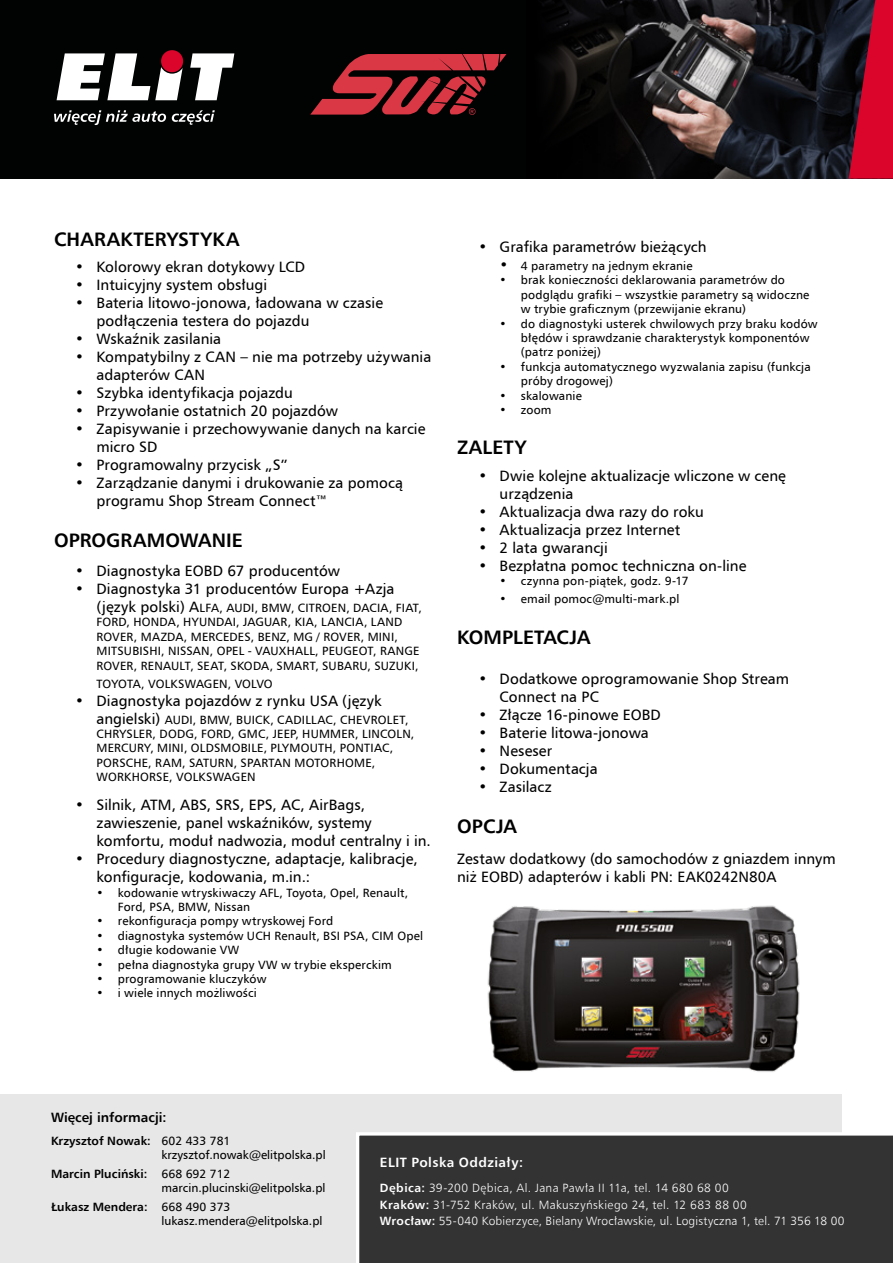
<style>
.page{position:relative;width:893px;height:1263px;background:#fff}
.page>*{position:absolute;margin:0;border:0;box-sizing:border-box;transform-origin:0 0}
.t1{font:700 19.5px "Humnst 777 EU";letter-spacing:.005em;color:#000}
.t2{font:15px/18px "Humnst 777 EU";color:#000}
.t3{font:700 13.5px "Humnst 777 EU";letter-spacing:.03em;color:#fff}
.t4{font:700 13.5px "Humnst 777 EU";color:#000}
.t5{font:12px/14.4px "Humnst 777 EU";letter-spacing:.015em;color:#000}
.t6{font:12px/16.5px "Humnst 777 Lt EU";letter-spacing:.025em;color:#fff}
.s1{font-size:15px}
.s2{font-weight:700}
.s3{font-family:"Humnst 777 EU";font-weight:700}
</style>
<div class="page">
<div style="left:0;top:1094px;width:842px;height:169px;background:#e7e7e7"></div>
<div style="left:356px;top:1132px;width:537px;height:131px;background:#333"></div>
<img style="left:707px;top:0;width:142px;height:179px">
<svg style="left:0;top:0;width:707px;height:179px;background:#090808"></svg>
<img style="left:487px;top:905px;width:313px;height:167px">
<svg style="left:849px;top:0;width:44px;height:179px;background:#a00b29"></svg>
<svg style="left:310px;top:54px;width:196px;height:61px;background:#761e26"></svg>
<svg style="left:57px;top:53px;width:177px;height:47px"></svg>
<svg style="left:54px;top:110px;width:161px;height:15px;background:#424343"></svg>
<div style="left:161px;top:50px;width:22px;height:22px;background:#db052c;border-radius:50%"></div>
<h1 class="t1" style="left:54px;top:226px;width:187px">CHARAKTERYSTYKA</h1>
<p class="t2" style="left:75px;top:258px;width:231px">• Kolorowy ekran dotykowy LCD</p>
<p class="t2" style="left:75px;top:276px;width:193px">• Intuicyjny system obsługi</p>
<p class="t2" style="left:97px;top:294px;width:288px;text-indent:-21px">• Bateria litowo-jonowa, ładowana w czasie podłączenia testera do pojazdu</p>
<p class="t2" style="left:75px;top:330px;width:147px">• Wskaźnik zasilania</p>
<p class="t2" style="left:97px;top:348px;width:336px;text-indent:-21px">• Kompatybilny z CAN – nie ma potrzeby używania adapterów CAN</p>
<p class="t2" style="left:75px;top:384px;width:219px">• Szybka identyfikacja pojazdu</p>
<p class="t2" style="left:75px;top:402px;width:264px">• Przywołanie ostatnich 20 pojazdów</p>
<p class="t2" style="left:97px;top:420px;width:330px;text-indent:-21px">• Zapisywanie i przechowywanie danych na karcie micro SD</p>
<p class="t2" style="left:75px;top:456px;width:214px">• Programowalny przycisk „S”</p>
<p class="t2" style="left:97px;top:474px;width:308px;text-indent:-21px">• Zarządzanie danymi i drukowanie za pomocą programu Shop Stream Connect™</p>
<h1 class="t1" style="left:54px;top:527px;width:190px">OPROGRAMOWANIE</h1>
<p class="t2" style="left:75px;top:561px;width:266px">• Diagnostyka EOBD 67 producentów</p>
<p class="t2" style="left:75px;top:579px;width:321px">• Diagnostyka 31 producentów Europa +Azja</p>
<p class="t5" style="left:97px;top:600px;width:327px"><span class="s1">(język polski) A</span>LFA, AUDI, BMW, CITROEN, DACIA, FIAT, FORD, HONDA, HYUNDAI, JAGUAR, KIA, LANCIA, LAND ROVER, MAZDA, MERCEDES, BENZ, MG / ROVER, MINI, MITSUBISHI, NISSAN, OPEL - VAUXHALL, PEUGEOT, RANGE ROVER, RENAULT, SEAT, SKODA, SMART, SUBARU, SUZUKI,</p>
<p class="t5" style="left:97px;top:676px;width:178px">TOYOTA, VOLKSWAGEN, VOLVO</p>
<p class="t2" style="left:75px;top:691px;width:308px">• Diagnostyka pojazdów z rynku USA (język</p>
<p class="t5" style="left:97px;top:712px;width:319px"><span class="s1">angielski)</span> AUDI, BMW, BUICK, CADILLAC, CHEVROLET, CHRYSLER, DODG, FORD, GMC, JEEP, HUMMER, LINCOLN, MERCURY, MINI, OLDSMOBILE, PLYMOUTH, PONTIAC, PORSCHE, RAM, SATURN, SPARTAN MOTORHOME, WORKHORSE, VOLKSWAGEN</p>
<p class="t2" style="left:97px;top:795px;width:336px;text-indent:-21px">• Silnik, ATM, ABS, SRS, EPS, AC, AirBags, zawieszenie, panel wskaźników, systemy komfortu, moduł nadwozia, moduł centralny i in.</p>
<p class="t2" style="left:97px;top:849px;width:323px;text-indent:-21px">• Procedury diagnostyczne, adaptacje, kalibracje, konfiguracje, kodowania, m.in.:</p>
<p class="t5" style="left:118px;top:885px;width:292px;text-indent:-21px">• kodowanie wtryskiwaczy AFL, Toyota, Opel, Renault,<br>Ford, PSA, BMW, Nissan</p>
<p class="t5" style="left:97px;top:914px;width:238px">• rekonfiguracja pompy wtryskowej Ford</p>
<p class="t5" style="left:97px;top:928px;width:328px">• diagnostyka systemów UCH Renault, BSI PSA, CIM Opel</p>
<p class="t5" style="left:97px;top:942px;width:144px">• długie kodowanie VW</p>
<p class="t5" style="left:97px;top:957px;width:297px">• pełna diagnostyka grupy VW w trybie eksperckim</p>
<p class="t5" style="left:97px;top:971px;width:171px">• programowanie kluczyków</p>
<p class="t5" style="left:97px;top:986px;width:162px">• i wiele innych możliwości</p>
<p class="t2" style="left:478px;top:237px;width:230px">• Grafika parametrów bieżących</p>
<p class="t5" style="left:500px;top:258px;width:194px"><span class="s1">•</span> 4 parametry na jednym ekranie</p>
<p class="t5" style="left:521px;top:273px;width:290px;text-indent:-21px">• brak konieczności deklarowania parametrów do podglądu grafiki – wszystkie parametry są widoczne w trybie graficznym (przewijanie ekranu)</p>
<p class="t5" style="left:521px;top:316px;width:298px;text-indent:-21px">• do diagnostyki usterek chwilowych przy braku kodów błędów i sprawdzanie charakterystyk komponentów (patrz poniżej)</p>
<p class="t5" style="left:521px;top:359px;width:291px;text-indent:-21px">• funkcja automatycznego wyzwalania zapisu (funkcja próby drogowej)</p>
<p class="t5" style="left:500px;top:388px;width:84px">• skalowanie</p>
<p class="t5" style="left:500px;top:402px;width:53px">• zoom</p>
<h1 class="t1" style="left:457px;top:435px;width:71px">ZALETY</h1>
<p class="t2" style="left:500px;top:466px;width:288px;text-indent:-21px">• Dwie kolejne aktualizacje wliczone w cenę urządzenia</p>
<p class="t2" style="left:478px;top:502px;width:227px">• Aktualizacja dwa razy do roku</p>
<p class="t2" style="left:478px;top:520px;width:203px">• Aktualizacja przez Internet</p>
<p class="t2" style="left:478px;top:538px;width:131px">• 2 lata gwarancji</p>
<p class="t2" style="left:478px;top:556px;width:270px">• Bezpłatna pomoc techniczna on-line</p>
<p class="t5" style="left:500px;top:574px;width:191px">• czynna pon-piątek, godz. 9-17</p>
<p class="t5" style="left:500px;top:592px;width:181px">• email pomoc@multi-mark.pl</p>
<h1 class="t1" style="left:457px;top:625px;width:135px">KOMPLETACJA</h1>
<p class="t2" style="left:500px;top:669px;width:291px;text-indent:-21px">• Dodatkowe oprogramowanie Shop Stream<br>Connect na PC</p>
<p class="t2" style="left:478px;top:705px;width:184px">• Złącze 16-pinowe EOBD</p>
<p class="t2" style="left:478px;top:723px;width:172px">• Baterie litowa-jonowa</p>
<p class="t2" style="left:478px;top:741px;width:75px">• Neseser</p>
<p class="t2" style="left:478px;top:759px;width:121px">• Dokumentacja</p>
<p class="t2" style="left:478px;top:777px;width:75px">• Zasilacz</p>
<h1 class="t1" style="left:457px;top:813px;width:61px">OPCJA</h1>
<p class="t2" style="left:457px;top:849px;width:380px">Zestaw dodatkowy (do samochodów z gniazdem innym niż EOBD) adapterów i kabli PN: EAK0242N80A</p>
<p class="t4" style="left:51px;top:1108px;width:117px">Więcej informacji:</p>
<p class="t5" style="left:162px;top:1133px;width:166px;text-indent:-111px"><span class="s2">Krzysztof Nowak:</span> 602 433 781 krzysztof.nowak@elitpolska.pl</p>
<p class="t5" style="left:162px;top:1166px;width:165px;text-indent:-111px"><span class="s2">Marcin Pluciński:</span> 668 692 712 marcin.plucinski@elitpolska.pl</p>
<p class="t5" style="left:162px;top:1199px;width:162px;text-indent:-111px"><span class="s2">Łukasz Mendera:</span> 668 490 373 lukasz.mendera@elitpolska.pl</p>
<p class="t3" style="left:380px;top:1154px;width:145px">ELIT Polska Oddziały:</p>
<p class="t6" style="left:380px;top:1180px;width:466px"><span class="s3">Dębica:</span> 39-200 Dębica, Al. Jana Pawła II 11a, tel. 14 680 68 00<br><span class="s3">Kraków:</span> 31-752 Kraków, ul. Makuszyńskiego 24, tel. 12 683 88 00<br><span class="s3">Wrocław:</span> 55-040 Kobierzyce, Bielany Wrocławskie, ul. Logistyczna 1, tel. 71 356 18 00</p>
</div>
